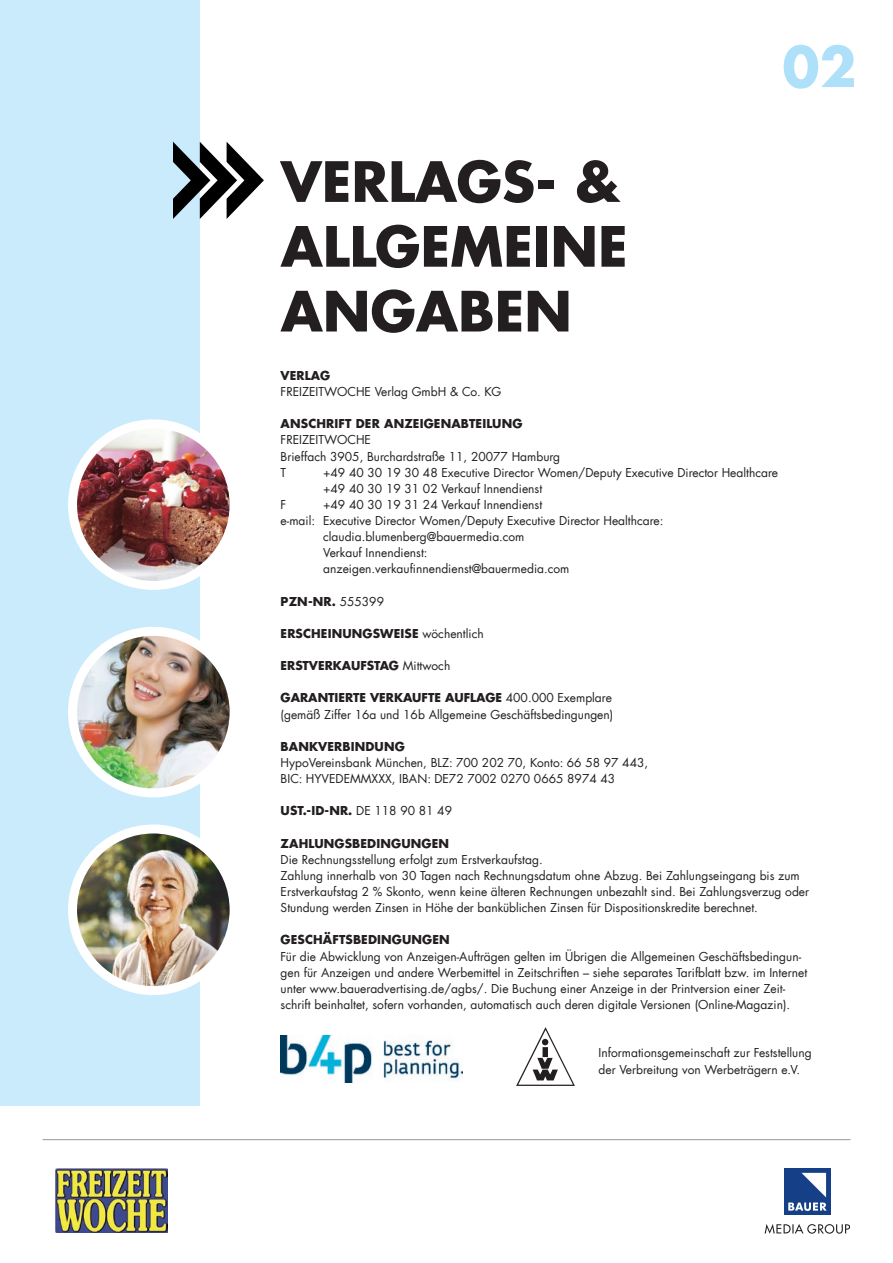
<style>
.page{position:relative;width:893px;height:1263px;background:#fff}
.page>*{position:absolute;margin:0;border:0;box-sizing:border-box;transform-origin:0 0}
.t1{font:700 54px/64.8px "Futura Com";color:#231f20}
.t2{font:700 54px "Futura Com";color:#aee1f9}
.t3{font:12px/16.2px "Futura Com";color:#231f20}
.t4{font:700 12px "Futura Com";letter-spacing:.01em;color:#231f20}
.s1{font-weight:400}
.s2{font-weight:700}
</style>
<div class="page">
<svg style="left:765px;top:1224px;width:85px;height:10px"></svg>
<div style="left:784px;top:1168px;width:46px;height:47px;background:#153f87"></div>
<svg style="left:788px;top:1173px;width:39px;height:38px"></svg>
<hr style="left:43px;top:1139px;width:807px;height:1px;background:#939598">
<img style="left:55px;top:1168px;width:112px;height:64px">
<div style="left:0;top:0;width:200px;height:1106px;background:#caebfb"></div>
<svg style="left:173px;top:142px;width:91px;height:77px"></svg>
<img style="left:281px;top:1036px;width:181px;height:47px">
<img style="left:516px;top:1027px;width:58px;height:58px">
<img style="left:73px;top:424px;width:161px;height:161px;border-radius:81px">
<div style="left:68px;top:419px;width:171px;height:171px;border:9px solid #fff;border-radius:50%"></div>
<img style="left:75px;top:635px;width:154px;height:158px">
<div style="left:68px;top:627px;width:171px;height:170px;border:9px solid #fff;border-radius:50%"></div>
<img style="left:73px;top:834px;width:156px;height:153px">
<div style="left:68px;top:824px;width:171px;height:171px;border:9px solid #fff;border-radius:50%"></div>
<h1 class="t1" style="left:281px;top:147px;width:349px">VERLAGS- &amp;<br>ALLGEMEINE<br>ANGABEN</h1>
<h1 class="t2" style="left:782px;top:25px;width:76px">02</h1>
<p class="t4" style="left:281px;top:366px;width:51px">VERLAG</p>
<p class="t3" style="left:281px;top:383px;width:222px">FREIZEITWOCHE Verlag GmbH &amp; Co. KG</p>
<p class="t4" style="left:281px;top:414px;width:243px">ANSCHRIFT DER ANZEIGENABTEILUNG</p>
<p class="t3" style="left:281px;top:432px;width:281px">FREIZEITWOCHE<br>Brieffach 3905, Burchardstraße 11, 20077 Hamburg<br>T</p>
<p class="t3" style="left:323px;top:464px;width:456px">+49 40 30 19 30 48 Executive Director Women/Deputy Executive Director Healthcare +49 40 30 19 31 02 Verkauf Innendienst</p>
<p class="t3" style="left:281px;top:496px;width:7px">F</p>
<p class="t3" style="left:323px;top:496px;width:221px">+49 40 30 19 31 24 Verkauf Innendienst</p>
<p class="t3" style="left:281px;top:512px;width:384px">e-mail: Executive Director Women/Deputy Executive Director Healthcare:</p>
<p class="t3" style="left:323px;top:528px;width:203px">claudia.blumenberg@bauermedia.com</p>
<p class="t3" style="left:323px;top:545px;width:106px">Verkauf Innendienst:</p>
<p class="t3" style="left:323px;top:561px;width:248px">anzeigen.verkaufinnendienst@bauermedia.com</p>
<p class="t4" style="left:281px;top:592px;width:105px">PZN-NR. <span class="s1">555399</span></p>
<p class="t4" style="left:281px;top:624px;width:205px">ERSCHEINUNGSWEISE <span class="s1">wöchentlich</span></p>
<p class="t4" style="left:281px;top:656px;width:171px">ERSTVERKAUFSTAG <span class="s1">Mittwoch</span></p>
<p class="t3" style="left:281px;top:690px;width:334px"><span class="s2">GARANTIERTE VERKAUFTE AUFLAGE</span> 400.000 Exemplare (gemäß Ziffer 16a und 16b Allgemeine Geschäftsbedingungen)</p>
<p class="t4" style="left:281px;top:737px;width:126px">BANKVERBINDUNG</p>
<p class="t3" style="left:281px;top:754px;width:369px">HypoVereinsbank München, BLZ: 700 202 70, Konto: 66 58 97 443,<br>BIC: HYVEDEMMXXX, IBAN: DE72 7002 0270 0665 8974 43</p>
<p class="t4" style="left:281px;top:802px;width:173px">UST.-ID-NR. <span class="s1">DE 118 90 81 49</span></p>
<p class="t4" style="left:281px;top:834px;width:170px">ZAHLUNGSBEDINGUNGEN</p>
<p class="t3" style="left:281px;top:851px;width:530px">Die Rechnungsstellung erfolgt zum Erstverkaufstag.<br>Zahlung innerhalb von 30 Tagen nach Rechnungsdatum ohne Abzug. Bei Zahlungseingang bis zum Erstverkaufstag 2 % Skonto, wenn keine älteren Rechnungen unbezahlt sind. Bei Zahlungsverzug oder Stundung werden Zinsen in Höhe der banküblichen Zinsen für Dispositionskredite berechnet.</p>
<p class="t4" style="left:281px;top:931px;width:171px">GESCHÄFTSBEDINGUNGEN</p>
<p class="t3" style="left:281px;top:948px;width:528px">Für die Abwicklung von Anzeigen-Aufträgen gelten im Übrigen die Allgemeinen Geschäftsbedingun&shy;gen für Anzeigen und andere Werbemittel in Zeitschriften – siehe separates Tarifblatt bzw. im Internet unter www.baueradvertising.de/agbs/. Die Buchung einer Anzeige in der Printversion einer Zeit&shy;schrift beinhaltet, sofern vorhanden, automatisch auch deren digitale Versionen (Online-Magazin).</p>
<p class="t3" style="left:598px;top:1044px;width:215px">Informationsgemeinschaft zur Feststellung der Verbreitung von Werbeträgern e.V.</p>
</div>
